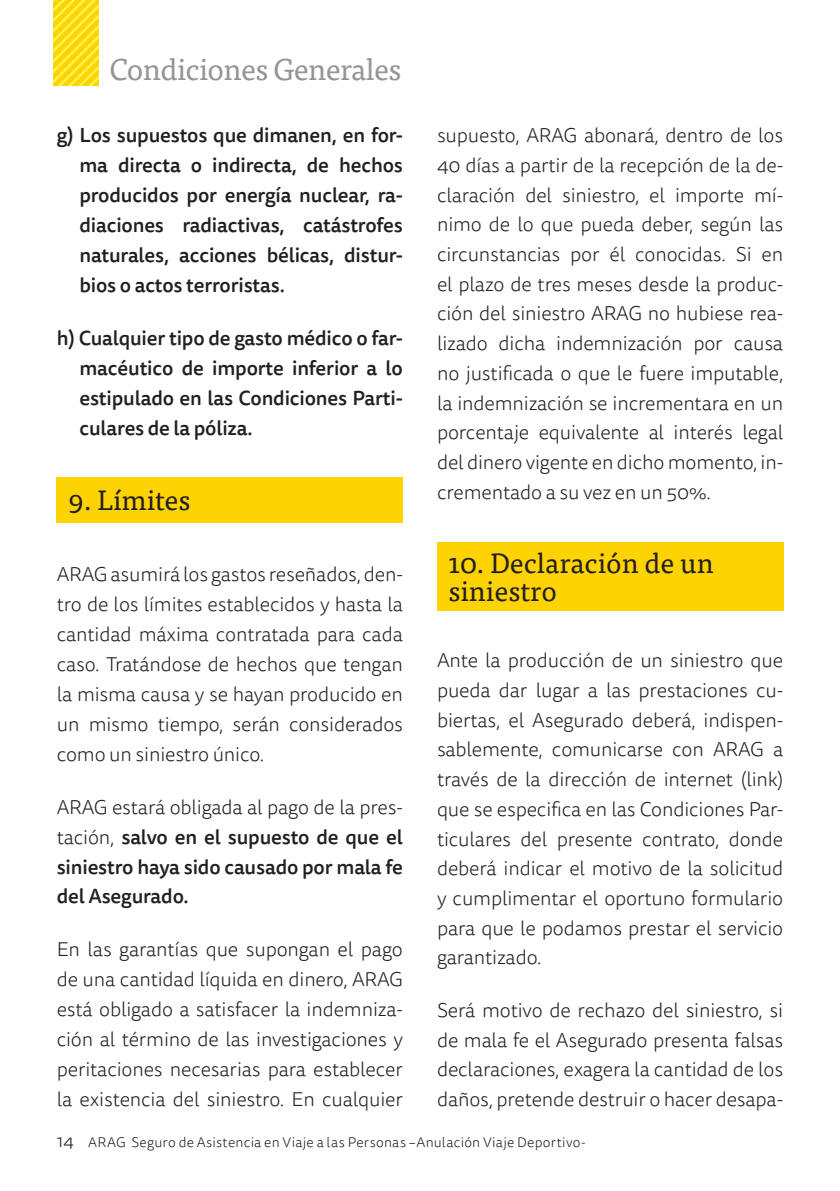
<style>
.page{position:relative;width:840px;height:1191px;background:#fff}
.page>*{position:absolute;margin:0;border:0;box-sizing:border-box;transform-origin:0 0}
.t1{font:30px "Tisa Pro";letter-spacing:-.02em;color:#939598}
.Titular{font:28px/28px "Tisa Pro";color:#231f20}
.t2{font:300 20px/29.8px "Tisa Sans Pro";letter-spacing:-.01em;color:#231f20;text-align:justify}
.t3{font:500 20px/30px "Tisa Sans Pro";letter-spacing:-.01em;color:#231f20;text-align:justify}
.t4{font:300 14px "Tisa Sans Pro";letter-spacing:.02em;color:#231f20}
.s1{font-weight:300}
.s2{font-size:18px}
</style>
<div class="page">
<svg style="left:53px;top:0;width:46px;height:85px;background:#fedd1c"></svg>
<div style="left:57px;top:477px;width:346px;height:46px;background:#fed304"></div>
<div style="left:437px;top:542px;width:345px;height:68px;background:#fed304"></div>
<h1 class="t1" style="left:110px;top:47px;width:293px">Condiciones Generales</h1>
<p class="t3" style="left:79px;top:120px;width:325px;text-indent:-23px">g) Los supuestos que dimanen, en for&shy;ma directa o indirecta, de hechos producidos por energía nuclear, ra&shy;diaciones radiactivas, catástrofes naturales, acciones bélicas, distur&shy;bios o actos terroristas.</p>
<p class="t3" style="left:79px;top:323px;width:325px;text-indent:-23px">h) Cualquier tipo de gasto médico o far&shy;macéutico de importe inferior a lo estipulado en las Condiciones Parti&shy;culares de la póliza.</p>
<p class="Titular" style="left:68px;top:485px;width:124px">9. Límites</p>
<p class="t2" style="left:57px;top:560px;width:347px">ARAG asumirá los gastos reseñados, den&shy;tro de los límites establecidos y hasta la cantidad máxima contratada para cada caso. Tratándose de hechos que tengan la misma causa y se hayan producido en un mismo tiempo, serán considerados como un siniestro único.</p>
<p class="t3" style="left:57px;top:792px;width:347px"><span class="s1">ARAG estará obligada al pago de la pres&shy;tación,</span> salvo en el supuesto de que el siniestro haya sido causado por mala fe del Asegurado.</p>
<p class="t2" style="left:57px;top:935px;width:347px">En las garantías que supongan el pago de una cantidad líquida en dinero, ARAG está obligado a satisfacer la indemniza&shy;ción al término de las investigaciones y peritaciones necesarias para establecer la existencia del siniestro. En cualquier</p>
<p class="t2" style="left:437px;top:121px;width:347px">supuesto, ARAG abonará, dentro de los 40 días a partir de la recepción de la de&shy;claración del siniestro, el importe mí&shy;nimo de lo que pueda deber, según las circunstancias por él conocidas. Si en el plazo de tres meses desde la produc&shy;ción del siniestro ARAG no hubiese rea&shy;lizado dicha indemnización por causa no justificada o que le fuere imputable, la indemnización se incrementara en un porcentaje equivalente al interés legal del dinero vigente en dicho momento, in&shy;crementado a su vez en un 50%.</p>
<p class="Titular" style="left:448px;top:547px;width:267px">10. Declaración de un siniestro</p>
<p class="t2" style="left:437px;top:646px;width:347px">Ante la producción de un siniestro que pueda dar lugar a las prestaciones cu&shy;biertas, el Asegurado deberá, indispen&shy;sablemente, comunicarse con ARAG a través de la dirección de internet (link) que se especifica en las Condiciones Par&shy;ticulares del presente contrato, donde deberá indicar el motivo de la solicitud y cumplimentar el oportuno formulario para que le podamos prestar el servicio garantizado.</p>
<p class="t2" style="left:437px;top:995px;width:347px">Será motivo de rechazo del siniestro, si de mala fe el Asegurado presenta falsas declaraciones, exagera la cantidad de los daños, pretende destruir o hacer desapa-</p>
<p class="t4" style="left:57px;top:1133px;width:530px"><span class="s2">14</span> ARAG Seguro de Asistencia en Viaje a las Personas –Anulación Viaje Deportivo-</p>
</div>
